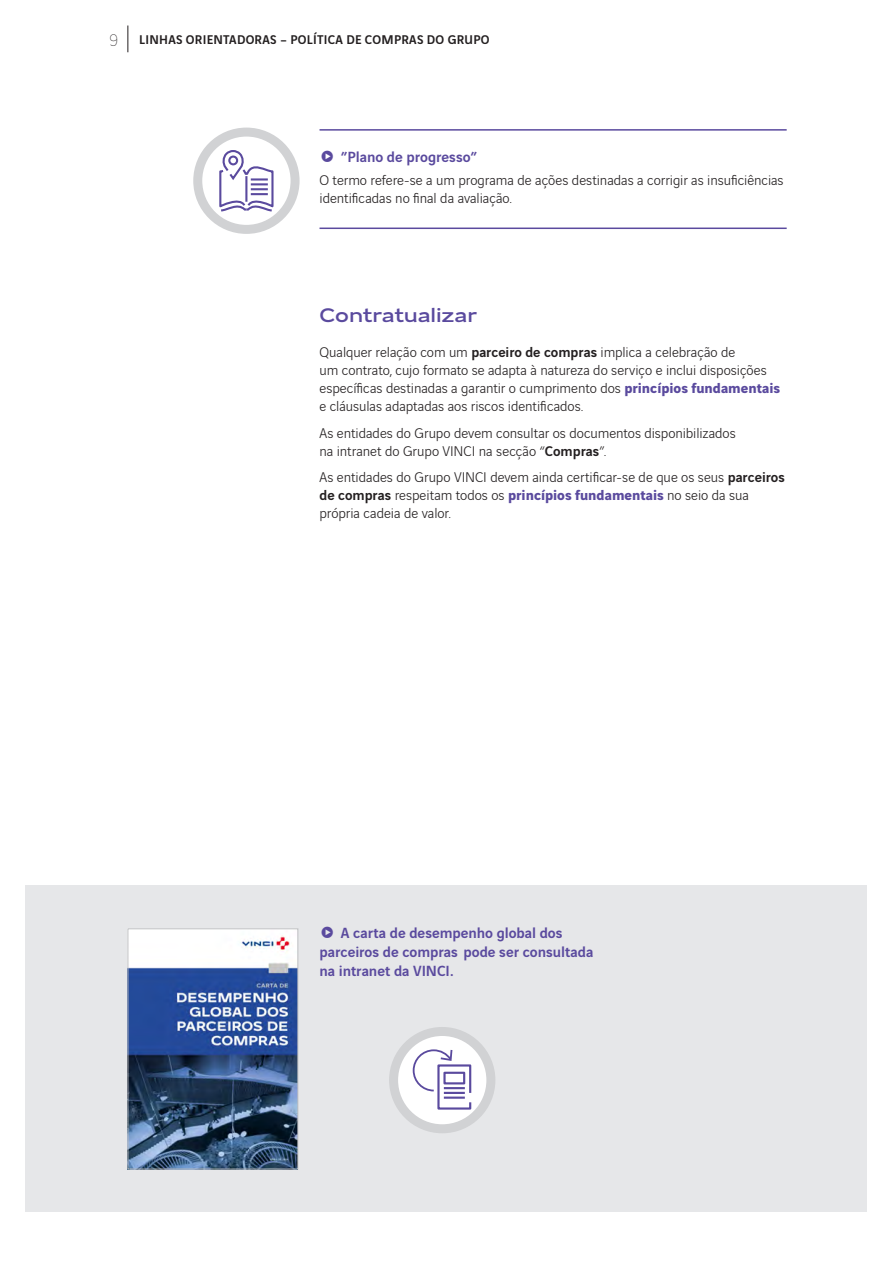
<style>
.page{position:relative;width:893px;height:1263px;background:#fff}
.page>*{position:absolute;margin:0;border:0;box-sizing:border-box;transform-origin:0 0}
._03-Titre{font:500 21px "Vinci Sans Expanded";letter-spacing:-.005em;color:#5a4a9e}
.t1{font:500 15.75px/18.9px "Vinci Sans";color:#5a4a9e}
._05-Texte_courant{font:300 15px/18px "Vinci Sans";letter-spacing:-.005em;color:#231f20}
.t2{font:500 13.5px "Vinci Sans";letter-spacing:.02em;color:#231f20}
.s1{font-weight:200;font-size:18px}
.s2{font-weight:500}
.s3{font-weight:700;color:#5a4a9e}
</style>
<div class="page">
<div style="left:26px;top:886px;width:841px;height:326px;background:#e6e7e9"></div>
<hr style="left:319px;top:129px;width:468px;height:2px;background:#5a4a9e">
<hr style="left:319px;top:228px;width:468px;height:1px;background:#5a4a9e">
<svg style="left:219px;top:150px;width:55px;height:62px"></svg>
<div style="left:193px;top:128px;width:107px;height:106px;border:9px solid #d1d2d4;border-radius:50%"></div>
<img style="left:130px;top:930px;width:166px;height:237px">
<div style="left:128px;top:928px;width:170px;height:241px;border:1px solid #bcbdc0"></div>
<svg style="left:394px;top:1031px;width:97px;height:98px;background:#f4f4f4"></svg>
<svg style="left:412px;top:1048px;width:60px;height:63px;background:#e6e4f0"></svg>
<hr style="left:444px;top:1096px;width:21px;height:3px;background:#5a4a9e">
<hr style="left:444px;top:1092px;width:21px;height:2px;background:#5a4a9e">
<hr style="left:444px;top:1087px;width:21px;height:2px;background:#5a4a9e">
<div style="left:443px;top:1072px;width:22px;height:12px;border:2px solid #5a4a9e"></div>
<div style="left:389px;top:1027px;width:106px;height:106px;border:9px solid #d1d2d4;border-radius:50%"></div>
<svg style="left:127px;top:26px;width:1px;height:26px"></svg>
<p class="t2" style="left:109px;top:29px;width:382px"><span class="s1">9</span> LINHAS ORIENTADORAS – POLÍTICA DE COMPRAS DO GRUPO</p>
<p class="t1" style="left:341px;top:146px;width:138px">”Plano de progresso”</p>
<p class="_05-Texte_courant" style="left:319px;top:169px;width:466px">O termo refere-se a um programa de ações destinadas a corrigir as insuficiências identificadas no final da avaliação.</p>
<p class="_03-Titre" style="left:319px;top:300px;width:159px">Contratualizar</p>
<p class="_05-Texte_courant" style="left:319px;top:342px;width:462px">Qualquer relação com um <span class="s2">parceiro de compras</span> implica a celebração de<br>um contrato, cujo formato se adapta à natureza do serviço e inclui disposições específicas destinadas a garantir o cumprimento dos <span class="s3">princípios fundamentais </span>e cláusulas adaptadas aos riscos identificados.</p>
<p class="_05-Texte_courant" style="left:319px;top:422px;width:418px">As entidades do Grupo devem consultar os documentos disponibilizados na intranet do Grupo VINCI na secção “<span class="s2">Compras</span>”.</p>
<p class="_05-Texte_courant" style="left:320px;top:467px;width:467px">As entidades do Grupo VINCI devem ainda certificar-se de que os seus <span class="s2">parceiros de compras</span> respeitam todos os <span class="s3">princípios fundamentais</span> no seio da sua própria cadeia de valor.</p>
<p class="t1" style="left:319px;top:922px;width:275px;text-indent:21px">A carta de desempenho global dos parceiros de compras pode ser consultada na intranet da VINCI.</p>
</div>
